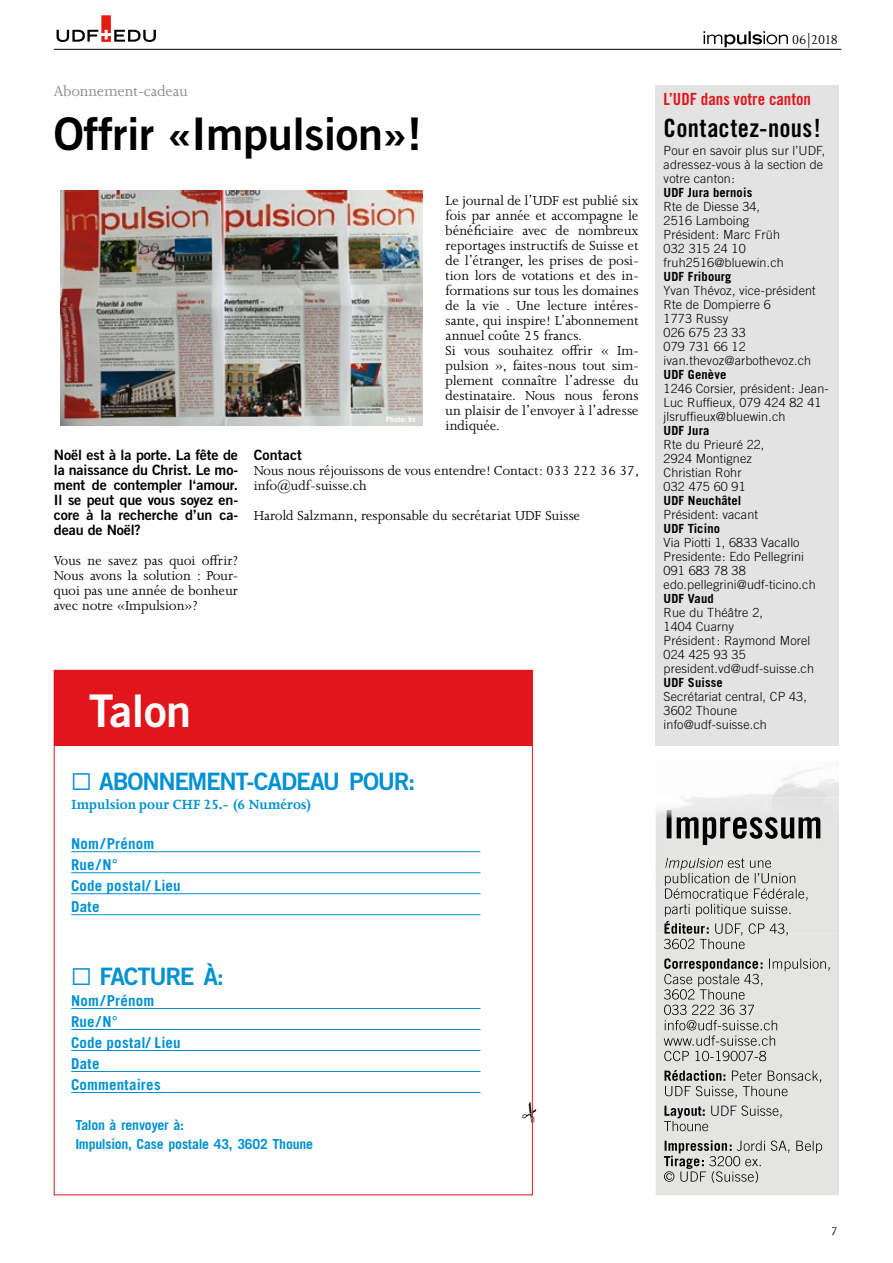
<style>
.page{position:relative;width:893px;height:1263px;background:#fff}
.page>*{position:absolute;margin:0;border:0;box-sizing:border-box;transform-origin:0 0}
.t1{font:45px "Trade Gothic LT Std Bd 2";letter-spacing:-.01em;color:#000}
.t2{font:45px "Trade Gothic LT Std Bd 2";letter-spacing:-.01em;color:#fff}
.t3{font:25.2px "Trade Gothic LT Std Bd Cn 20";letter-spacing:.015em;color:#000}
.t4{font:24px "Trade Gothic LT Std Bd 2";letter-spacing:-.055em;color:#0091d3}
.t5{font:16.8px "Trade Gothic LT Std Bd Cn 20";color:#e1151c}
.t6{font:16.65px "Joanna MT Std";color:#888887}
.t7{font:15px/15px "Joanna MT Std";color:#000}
.t8{font:700 15px/21px "Trade Gothic LT Std";letter-spacing:.01em;color:#0091d3}
.t9{font:700 15px "Joanna";letter-spacing:.005em;color:#0091d3}
.t10{font:14.85px "Joanna MT Std";letter-spacing:-.075em;color:#000}
.t11{font:14.25px/15px "Trade Gothic LT Std Bd 2";letter-spacing:-.01em;color:#000;text-align:justify}
.t12{font:14.25px "Trade Gothic LT Std Bd 2";letter-spacing:.01em;color:#000}
.t13{font:700 13.8px/19.2px "Trade Gothic LT Std";letter-spacing:-.02em;color:#0091d3}
.t14{font:13.05px "Joanna MT Std";color:#000}
.t15{font:300 12.6px/14px "Trade Gothic LT Std";letter-spacing:.01em;color:#000}
.t16{font:700 12.6px "Trade Gothic LT Std";letter-spacing:.01em;color:#000}
.t17{font:700 7.5px "Trade Gothic LT Std";letter-spacing:.035em;color:#fff}
</style>
<div class="page">
<hr style="left:54px;top:49px;width:787px;height:1px;background:#000">
<svg style="left:56px;top:15px;width:100px;height:27px"></svg>
<svg style="left:703px;top:31px;width:85px;height:16px"></svg>
<img style="left:656px;top:761px;width:183px;height:434px">
<img style="left:656px;top:797px;width:183px;height:136px">
<img style="left:667px;top:810px;width:153px;height:35px">
<img style="left:665px;top:858px;width:59px;height:12px">
<img style="left:723px;top:858px;width:49px;height:10px">
<img style="left:665px;top:873px;width:131px;height:13px">
<img style="left:665px;top:888px;width:144px;height:13px">
<img style="left:665px;top:904px;width:126px;height:12px">
<img style="left:664px;top:933px;width:41px;height:1px">
<img style="left:664px;top:921px;width:41px;height:12px">
<svg style="left:707px;top:927px;width:3px;height:7px"></svg>
<img style="left:715px;top:933px;width:73px;height:3px">
<img style="left:715px;top:923px;width:73px;height:10px">
<img style="left:664px;top:939px;width:81px;height:10px">
<img style="left:664px;top:958px;width:94px;height:13px">
<svg style="left:761px;top:962px;width:3px;height:7px"></svg>
<img style="left:769px;top:958px;width:62px;height:13px">
<img style="left:664px;top:974px;width:100px;height:13px">
<img style="left:664px;top:989px;width:81px;height:10px">
<img style="left:664px;top:1004px;width:91px;height:11px">
<img style="left:665px;top:1020px;width:113px;height:10px">
<img style="left:664px;top:1035px;width:112px;height:11px">
<img style="left:664px;top:1051px;width:103px;height:10px">
<img style="left:664px;top:1070px;width:61px;height:11px">
<img style="left:726px;top:1070px;width:96px;height:13px">
<img style="left:665px;top:1086px;width:123px;height:12px">
<img style="left:664px;top:1106px;width:42px;height:12px">
<img style="left:711px;top:1105px;width:72px;height:13px">
<img style="left:664px;top:1121px;width:44px;height:10px">
<img style="left:665px;top:1140px;width:62px;height:13px">
<svg style="left:730px;top:1144px;width:3px;height:7px"></svg>
<img style="left:737px;top:1140px;width:90px;height:13px">
<img style="left:664px;top:1156px;width:35px;height:13px">
<svg style="left:702px;top:1160px;width:3px;height:6px"></svg>
<img style="left:709px;top:1156px;width:52px;height:10px">
<img style="left:664px;top:1171px;width:94px;height:12px">
<div style="left:656px;top:85px;width:183px;height:660px;background:#e3e3e3"></div>
<img style="left:60px;top:190px;width:362px;height:235px">
<div style="left:54px;top:670px;width:479px;height:75px;background:#e1151c"></div>
<hr style="left:71px;top:851px;width:409px;height:1px;background:#0091d3">
<hr style="left:71px;top:872px;width:409px;height:1px;background:#0091d3">
<hr style="left:71px;top:893px;width:409px;height:1px;background:#0091d3">
<hr style="left:71px;top:914px;width:409px;height:1px;background:#0091d3">
<hr style="left:71px;top:1008px;width:409px;height:1px;background:#0091d3">
<hr style="left:71px;top:1029px;width:409px;height:1px;background:#0091d3">
<hr style="left:71px;top:1050px;width:409px;height:1px;background:#0091d3">
<hr style="left:71px;top:1071px;width:409px;height:1px;background:#0091d3">
<hr style="left:71px;top:1092px;width:409px;height:1px;background:#0091d3">
<svg style="left:531px;top:1102px;width:2px;height:21px"></svg>
<p class="t6" style="left:54px;top:82px;width:136px">Abonnement-cadeau</p>
<h1 class="t1" style="left:54px;top:106px;width:370px">Offrir «Impulsion»!</h1>
<p class="t17" style="left:386px;top:415px;width:32px">Photo: hs</p>
<p class="t7" style="left:446px;top:193px;width:195px">Le journal de l’UDF est publié six fois par année et accompagne le bénéficiaire avec de nombreux reportages instructifs de Suisse et de l’étranger, les prises de posi&shy;tion lors de votations et des in&shy;formations sur tous les domaines de la vie . Une lecture intéres&shy;sante, qui inspire! L’abonnement annuel coûte 25 francs.<br>Si vous souhaitez offrir « Im&shy;pulsion », faites-nous tout sim&shy;plement connaître l’adresse du destinataire. Nous nous ferons un plaisir de l’envoyer à l’adresse indiquée.</p>
<p class="t11" style="left:54px;top:447px;width:186px">Noël est à la porte. La fête de la naissance du Christ. Le mo&shy;ment de contempler l‘amour.<br>Il se peut que vous soyez en&shy;core à la recherche d’un ca&shy;deau de Noël?</p>
<p class="t7" style="left:54px;top:553px;width:186px;text-align:justify">Vous ne savez pas quoi offrir?<br>Nous avons la solution : Pour&shy;quoi pas une année de bonheur avec notre «Impulsion»?</p>
<p class="t12" style="left:254px;top:446px;width:50px">Contact</p>
<p class="t7" style="left:254px;top:463px;width:387px">Nous nous réjouissons de vous entendre! Contact: 033 222 36 37, info@udf-suisse.ch</p>
<p class="t7" style="left:254px;top:508px;width:328px">Harold Salzmann, responsable du secrétariat UDF Suisse</p>
<h1 class="t2" style="left:89px;top:683px;width:104px">Talon</h1>
<h3 class="t4" style="left:71px;top:767px;width:346px">□ ABONNEMENT-CADEAU POUR:</h3>
<p class="t9" style="left:71px;top:795px;width:242px">Impulsion pour CHF 25.- (6 Numéros)</p>
<p class="t8" style="left:71px;top:833px;width:111px">Nom/Prénom<br>Rue/N°<br>Code postal/ Lieu<br>Date</p>
<h3 class="t4" style="left:71px;top:962px;width:155px">□ FACTURE À:</h3>
<p class="t8" style="left:71px;top:990px;width:111px">Nom/Prénom<br>Rue/N°<br>Code postal/ Lieu<br>Date<br>Commentaires</p>
<p class="t13" style="left:75px;top:1115px;width:239px">Talon à renvoyer à:<br>Impulsion, Case postale 43, 3602 Thoune</p>
<p class="t10" style="left:792px;top:31px;width:48px">06|2018</p>
<p class="t5" style="left:664px;top:89px;width:149px">L’UDF dans votre canton</p>
<h2 class="t3" style="left:664px;top:113px;width:159px">Contactez-nous!</h2>
<p class="t15" style="left:664px;top:143px;width:163px">Pour en savoir plus sur l’UDF, adressez-vous à la section de votre canton:</p>
<p class="t16" style="left:664px;top:185px;width:90px">UDF Jura bernois</p>
<p class="t15" style="left:664px;top:199px;width:122px">Rte de Diesse 34,<br>2516 Lamboing<br>Président: Marc Früh<br>032 315 24 10 fruh2516@bluewin.ch</p>
<p class="t16" style="left:664px;top:268px;width:69px">UDF Fribourg</p>
<p class="t15" style="left:664px;top:283px;width:154px">Yvan Thévoz, vice-président<br>Rte de Dompierre 6<br>1773 Russy<br>026 675 23 33<br>079 731 66 12 ivan.thevoz@arbothevoz.ch</p>
<p class="t16" style="left:664px;top:366px;width:64px">UDF Genève</p>
<p class="t15" style="left:664px;top:381px;width:167px">1246 Corsier, président: Jean-<br>Luc Ruffieux, 079 424 82 41 jlsruffieux@bluewin.ch</p>
<p class="t16" style="left:664px;top:422px;width:47px">UDF Jura</p>
<p class="t15" style="left:664px;top:437px;width:102px">Rte du Prieuré 22,<br>2924 Montignez<br>Christian Rohr<br>032 475 60 91</p>
<p class="t16" style="left:664px;top:492px;width:79px">UDF Neuchâtel</p>
<p class="t15" style="left:664px;top:507px;width:96px">Président: vacant</p>
<p class="t16" style="left:664px;top:520px;width:58px">UDF Ticino</p>
<p class="t15" style="left:664px;top:535px;width:154px">Via Piotti 1, 6833 Vacallo<br>Presidente: Edo Pellegrini<br>091 683 78 38 edo.pellegrini@udf-ticino.ch</p>
<p class="t16" style="left:664px;top:590px;width:52px">UDF Vaud</p>
<p class="t15" style="left:664px;top:605px;width:152px">Rue du Théâtre 2,<br>1404 Cuarny<br>Président : Raymond Morel<br>024 425 93 35 president.vd@udf-suisse.ch</p>
<p class="t16" style="left:664px;top:674px;width:61px">UDF Suisse</p>
<p class="t15" style="left:664px;top:689px;width:145px">Secrétariat central, CP 43,<br>3602 Thoune info@udf-suisse.ch</p>
<p class="t14" style="left:831px;top:1224px;width:8px">7</p>
</div>
